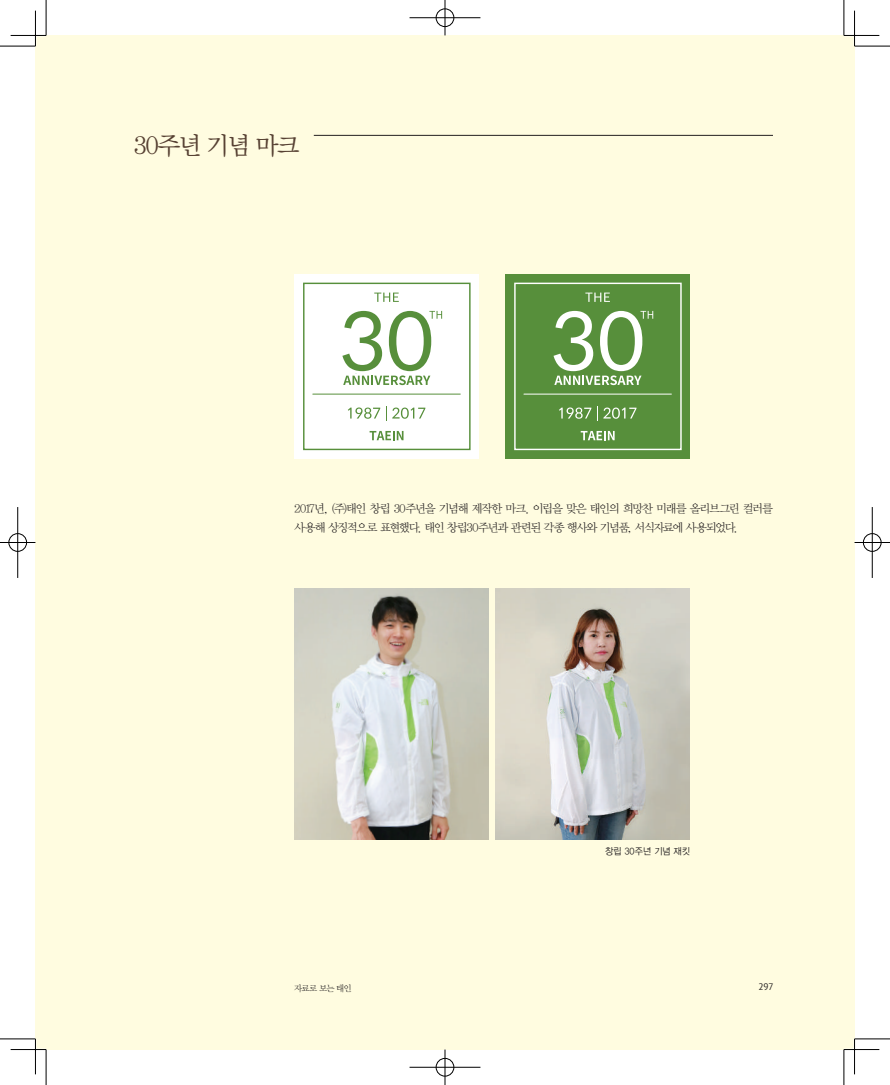
<style>
.page{position:relative;width:890px;height:1085px;background:#fff}
.page>*{position:absolute;margin:0;border:0;box-sizing:border-box;transform-origin:0 0}
.t1{font:25px "YDVY Mj O13";letter-spacing:-.075em;color:#564032}
.t2{font:11.62px/19.8px "YDVY Mj O12";letter-spacing:-.105em;color:#231f20}
.t3{font:9.38px "YDVYGO12";letter-spacing:.005em;color:#231f20;scale:.95 1}
.t4{font:9.38px "PT Sans";color:#231f20}
.t5{font:8.75px "YDVY Mj O12";letter-spacing:-.115em;color:#231f20}
</style>
<div class="page">
<div style="left:35px;top:35px;width:819px;height:1014px;background:#fffce0"></div>
<div style="left:294px;top:274px;width:184px;height:184px;background:#fff"></div>
<svg style="left:374px;top:292px;width:25px;height:10px"></svg>
<svg style="left:348px;top:407px;width:32px;height:11px"></svg>
<svg style="left:386px;top:406px;width:39px;height:14px"></svg>
<hr style="left:313px;top:393px;width:147px;height:1px;background:#578f3b">
<svg style="left:369px;top:431px;width:34px;height:9px"></svg>
<svg style="left:342px;top:311px;width:100px;height:74px"></svg>
<div style="left:303px;top:282px;width:167px;height:168px;border:1px solid #578f3b"></div>
<div style="left:505px;top:274px;width:184px;height:184px;background:#578f3b"></div>
<svg style="left:585px;top:292px;width:24px;height:10px"></svg>
<svg style="left:559px;top:407px;width:32px;height:11px"></svg>
<svg style="left:597px;top:406px;width:39px;height:14px"></svg>
<hr style="left:524px;top:393px;width:147px;height:1px;background:#fff">
<svg style="left:580px;top:431px;width:34px;height:9px"></svg>
<svg style="left:553px;top:311px;width:100px;height:74px"></svg>
<div style="left:514px;top:282px;width:167px;height:168px;border:1px solid #fff"></div>
<hr style="left:314px;top:135px;width:458px;height:1px;background:#231f20">
<img style="left:495px;top:588px;width:194px;height:250px">
<img style="left:294px;top:588px;width:194px;height:250px">
<hr style="left:11px;top:1048px;width:35px;height:2px;background:#fff">
<hr style="left:843px;top:1048px;width:36px;height:2px;background:#fff">
<hr style="left:853px;top:11px;width:2px;height:35px;background:#fff">
<hr style="left:853px;top:1038px;width:2px;height:36px;background:#fff">
<hr style="left:0;top:46px;width:35px;height:1px;background:#000">
<hr style="left:854px;top:46px;width:35px;height:1px;background:#000">
<hr style="left:0;top:1038px;width:35px;height:1px;background:#000">
<hr style="left:854px;top:1038px;width:35px;height:1px;background:#000">
<hr style="left:46px;top:0;width:1px;height:35px;background:#000">
<hr style="left:46px;top:1049px;width:1px;height:35px;background:#000">
<hr style="left:843px;top:0;width:1px;height:35px;background:#000">
<hr style="left:843px;top:1049px;width:1px;height:35px;background:#000">
<hr style="left:11px;top:35px;width:35px;height:1px;background:#000">
<hr style="left:843px;top:35px;width:36px;height:1px;background:#000">
<hr style="left:11px;top:1049px;width:35px;height:1px;background:#000">
<hr style="left:843px;top:1049px;width:36px;height:1px;background:#000">
<hr style="left:35px;top:11px;width:1px;height:35px;background:#000">
<hr style="left:35px;top:1038px;width:1px;height:36px;background:#000">
<hr style="left:854px;top:11px;width:1px;height:35px;background:#000">
<hr style="left:854px;top:1038px;width:1px;height:36px;background:#000">
<div style="left:435px;top:8px;width:19px;height:19px;border:2px solid #fff;border-radius:50%"></div>
<hr style="left:409px;top:17px;width:71px;height:2px;background:#fff">
<hr style="left:444px;top:0;width:2px;height:35px;background:#fff">
<div style="left:436px;top:9px;width:18px;height:18px;border:1px solid #000;border-radius:50%"></div>
<hr style="left:409px;top:18px;width:71px;height:1px;background:#000">
<hr style="left:444px;top:0;width:1px;height:35px;background:#000">
<div style="left:435px;top:1057px;width:19px;height:19px;border:2px solid #fff;border-radius:50%"></div>
<hr style="left:444px;top:1049px;width:2px;height:35px;background:#fff">
<div style="left:436px;top:1057px;width:18px;height:19px;border:1px solid #000;border-radius:50%"></div>
<hr style="left:409px;top:1066px;width:71px;height:1px;background:#000">
<hr style="left:444px;top:1049px;width:1px;height:35px;background:#000">
<div style="left:8px;top:532px;width:19px;height:20px;border:2px solid #fff;border-radius:50%"></div>
<hr style="left:0;top:541px;width:35px;height:2px;background:#fff">
<hr style="left:17px;top:507px;width:2px;height:71px;background:#fff">
<div style="left:9px;top:533px;width:18px;height:18px;border:1px solid #000;border-radius:50%"></div>
<hr style="left:0;top:542px;width:35px;height:1px;background:#000">
<hr style="left:18px;top:507px;width:1px;height:71px;background:#000">
<div style="left:862px;top:532px;width:19px;height:20px;border:2px solid #fff;border-radius:50%"></div>
<hr style="left:854px;top:541px;width:35px;height:2px;background:#fff">
<hr style="left:871px;top:507px;width:2px;height:71px;background:#fff">
<div style="left:863px;top:533px;width:18px;height:18px;border:1px solid #000;border-radius:50%"></div>
<hr style="left:854px;top:542px;width:35px;height:1px;background:#000">
<hr style="left:871px;top:507px;width:1px;height:71px;background:#000">
<h1 class="t1" style="left:133px;top:131px;width:168px">30주년 기념 마크</h1>
<p class="t2" style="left:294px;top:498px;width:480px">2017년, (주)태인 창립 30주년을 기념해 제작한 마크. 이립을 맞은 태인의 희망찬 미래를 올리브그린 컬러를 사용해 상징적으로 표현했다. 태인 창립30주년과 관련된 각종 행사와 기념품, 서식자료에 사용되었다.</p>
<p class="t3" style="left:605px;top:845px;width:91px">창립 30주년 기념 재킷</p>
<p class="t5" style="left:294px;top:983px;width:59px">자료로 보는 태인</p>
<p class="t4" style="left:758px;top:980px;width:16px">297</p>
</div>
